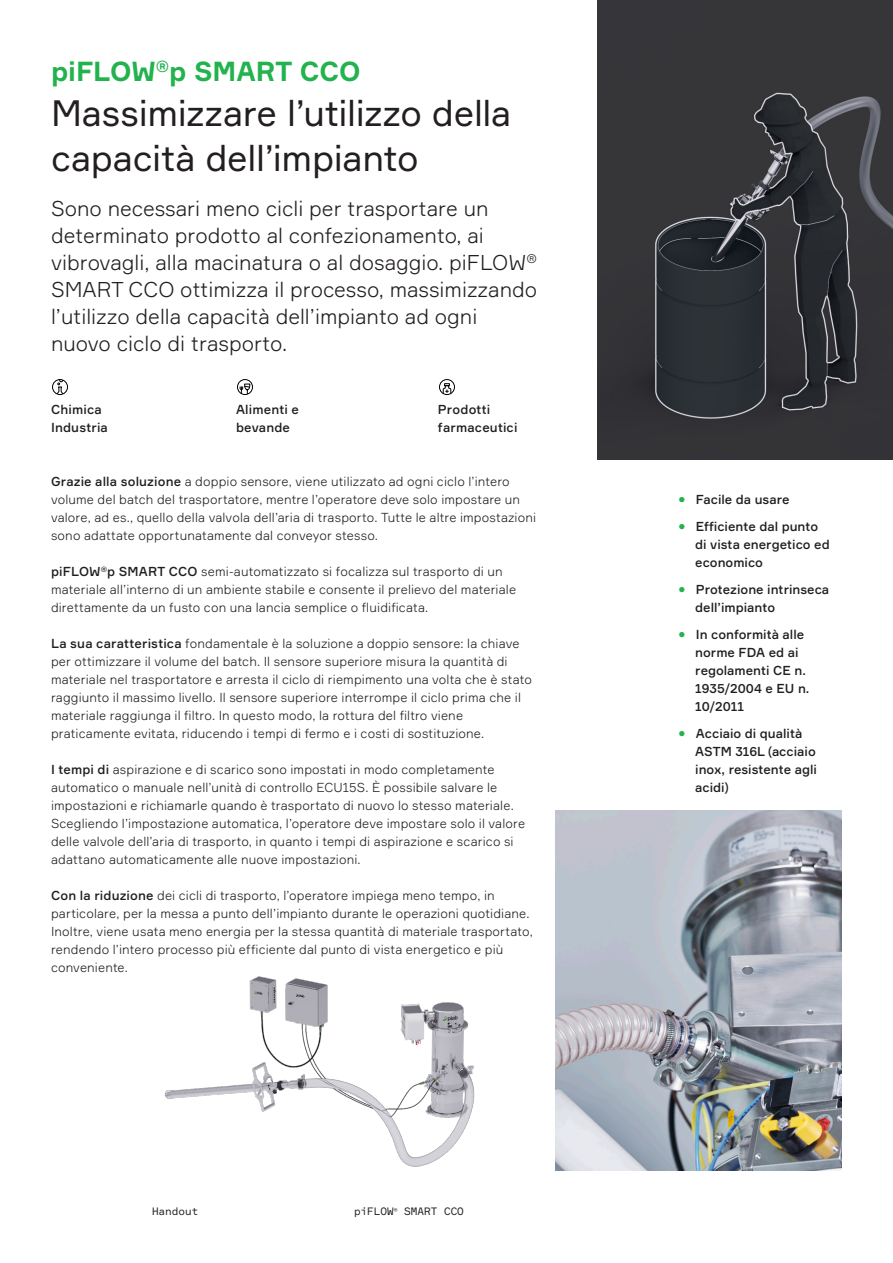
<style>
.page{position:relative;width:893px;height:1263px;background:#fff}
.page>*{position:absolute;margin:0;border:0;box-sizing:border-box;transform-origin:0 0}
.t1{font:36px/45px "Formular";letter-spacing:-.01em;color:#231f20}
.t2{font:700 27px "Formular";letter-spacing:-.005em;color:#22b24e}
.t3{font:300 21px/27px "Formular";color:#231f20}
.t4{font:300 12.75px/18px "Formular";letter-spacing:.01em;color:#231f20}
.t5{font:500 12.75px/18px "Formular";color:#231f20}
.t6{font:10.5px "Formular Mono";color:#231f20}
.s1{font-weight:500}
.s2{font-size:18px;color:#22b24e}
</style>
<div class="page">
<img style="left:598px;top:0;width:295px;height:459px">
<img style="left:164px;top:976px;width:311px;height:191px">
<img style="left:556px;top:810px;width:286px;height:360px">
<svg style="left:55px;top:381px;width:10px;height:12px"></svg>
<div style="left:52px;top:379px;width:16px;height:16px;border:1px solid #000;border-radius:50%"></div>
<svg style="left:239px;top:384px;width:12px;height:9px"></svg>
<div style="left:237px;top:379px;width:16px;height:16px;border:1px solid #000;border-radius:50%"></div>
<svg style="left:442px;top:383px;width:10px;height:10px"></svg>
<div style="left:439px;top:379px;width:16px;height:16px;border:1px solid #000;border-radius:50%"></div>
<h2 class="t2" style="left:51px;top:55px;width:311px">piFLOW<sup>®</sup>p SMART CCO</h2>
<h1 class="t1" style="left:51px;top:90px;width:462px">Massimizzare l’utilizzo della capacità dell’impianto</h1>
<p class="t3" style="left:51px;top:195px;width:488px">Sono necessari meno cicli per trasportare un determinato prodotto al confezionamento, ai vibrovagli, alla macinatura o al dosaggio. piFLOW<sup>® </sup>SMART CCO ottimizza il processo, massimizzando l’utilizzo della capacità dell’impianto ad ogni nuovo ciclo di trasporto.</p>
<p class="t5" style="left:51px;top:400px;width:58px">Chimica<br>Industria</p>
<p class="t5" style="left:236px;top:400px;width:64px">Alimenti e bevande</p>
<p class="t5" style="left:438px;top:400px;width:81px">Prodotti farmaceutici</p>
<p class="t4" style="left:51px;top:472px;width:487px"><span class="s1">Grazie alla soluzione</span> a doppio sensore, viene utilizzato ad ogni ciclo l’intero volume del batch del trasportatore, mentre l’operatore deve solo impostare un valore, ad es., quello della valvola dell’aria di trasporto. Tutte le altre impostazioni sono adattate opportunatamente dal conveyor stesso.</p>
<p class="t4" style="left:51px;top:562px;width:467px"><span class="s1">piFLOW</span><sup>®</sup><span class="s1">p SMART CCO</span> semi-automatizzato si focalizza sul trasporto di un materiale all’interno di un ambiente stabile e consente il prelievo del materiale direttamente da un fusto con una lancia semplice o fluidificata.</p>
<p class="t4" style="left:51px;top:634px;width:482px"><span class="s1">La sua caratteristica</span> fondamentale è la soluzione a doppio sensore: la chiave per ottimizzare il volume del batch. Il sensore superiore misura la quantità di materiale nel trasportatore e arresta il ciclo di riempimento una volta che è stato raggiunto il massimo livello. Il sensore superiore interrompe il ciclo prima che il materiale raggiunga il filtro. In questo modo, la rottura del filtro viene praticamente evitata, riducendo i tempi di fermo e i costi di sostituzione.</p>
<p class="t4" style="left:51px;top:760px;width:476px"><span class="s1">I tempi di</span> aspirazione e di scarico sono impostati in modo completamente automatico o manuale nell’unità di controllo ECU15S. È possibile salvare le impostazioni e richiamarle quando è trasportato di nuovo lo stesso materiale.<br>Scegliendo l’impostazione automatica, l’operatore deve impostare solo il valore delle valvole dell’aria di trasporto, in quanto i tempi di aspirazione e scarico si adattano automaticamente alle nuove impostazioni.</p>
<p class="t4" style="left:51px;top:886px;width:483px"><span class="s1">Con la riduzione</span> dei cicli di trasporto, l’operatore impiega meno tempo, in particolare, per la messa a punto dell’impianto durante le operazioni quotidiane.<br>Inoltre, viene usata meno energia per la stessa quantità di materiale trasportato, rendendo l’intero processo più efficiente dal punto di vista energetico e più conveniente.</p>
<p class="t6" style="left:152px;top:1205px;width:48px">Handout</p>
<p class="t6" style="left:354px;top:1205px;width:111px">piFLOW<sup>®</sup> SMART CCO</p>
<p class="t5" style="left:678px;top:490px;width:113px"><span class="s2">•</span> Facile da usare</p>
<p class="t5" style="left:695px;top:517px;width:136px;text-indent:-17px"><span class="s2">•</span> Efficiente dal punto di vista energetico ed economico</p>
<p class="t5" style="left:695px;top:580px;width:135px;text-indent:-17px"><span class="s2">•</span> Protezione intrinseca dell’impianto</p>
<p class="t5" style="left:695px;top:625px;width:116px;text-indent:-17px"><span class="s2">•</span> In conformità alle norme FDA ed ai regolamenti CE n.<br>1935/2004 e EU n.<br>10/2011</p>
<p class="t5" style="left:695px;top:724px;width:123px;text-indent:-17px"><span class="s2">•</span> Acciaio di qualità<br>ASTM 316L (acciaio inox, resistente agli acidi)</p>
</div>
